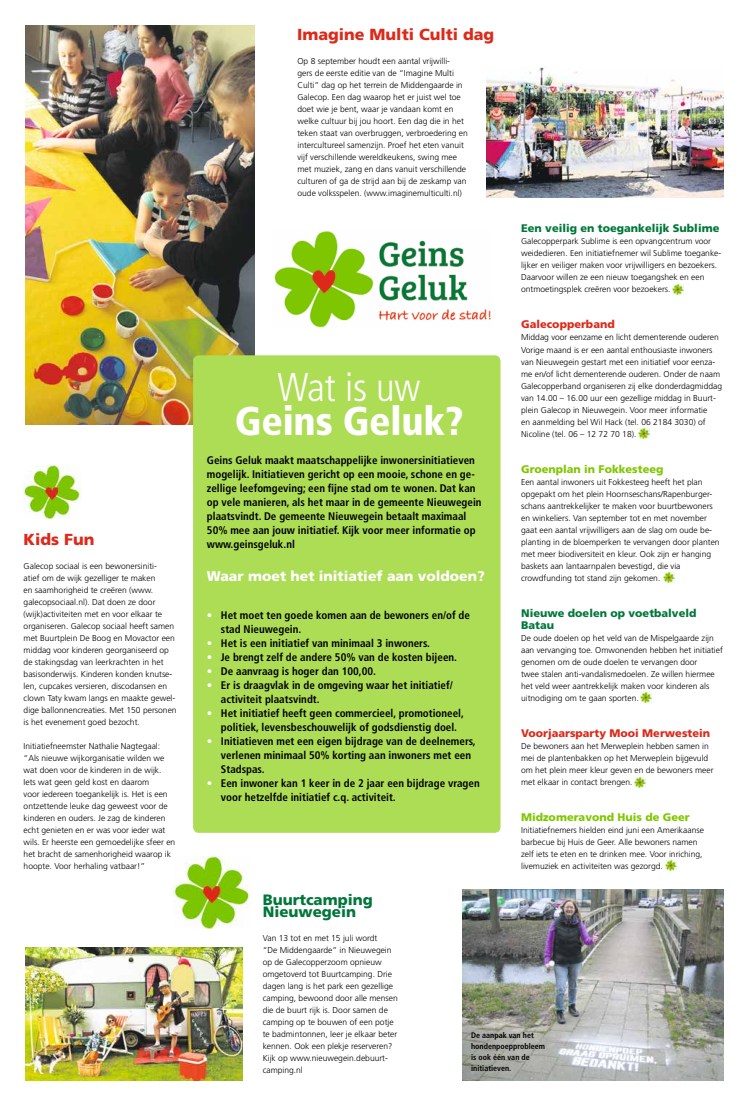
<style>
.page{position:relative;width:749px;height:1106px;background:#fff}
.page>*{position:absolute;margin:0;border:0;box-sizing:border-box;transform-origin:0 0}
.t1{font:900 condensed 40px "Frutiger";letter-spacing:-.005em;color:#fff}
.t2{font:300 condensed 40px "Frutiger";letter-spacing:-.005em;color:#fff}
.t3{font:900 16px "Frutiger";color:#dc291a}
.t4{font:900 15px/12px "Frutiger";color:#00773a}
.t5{font:900 14px "Frutiger";color:#fff}
.t6{font:700 condensed 11px/14px "Frutiger";color:#000}
.t7{font:900 11px/12px "Frutiger";color:#00773a}
.t8{font:900 11px "Frutiger";color:#80c700}
.t9{font:900 11px "Frutiger";color:#dc291a}
.t10{font:300 8.5px/12px "Frutiger";color:#000}
.t11{font:700 condensed 8px/11px "Frutiger";color:#000}
.s1{color:#fff}
</style>
<div class="page">
<img style="left:26px;top:947px;width:216px;height:133px">
<img style="left:26px;top:25px;width:229px;height:399px">
<div style="left:193px;top:355px;width:307px;height:477px;background:#addc55;border-radius:6px"></div>
<img style="left:274px;top:231px;width:217px;height:96px">
<img style="left:24px;top:465px;width:58px;height:53px">
<img style="left:486px;top:67px;width:237px;height:130px">
<img style="left:463px;top:889px;width:260px;height:191px">
<img style="left:174px;top:856px;width:78px;height:72px">
<svg style="left:665px;top:860px;width:11px;height:10px"></svg>
<svg style="left:634px;top:777px;width:11px;height:10px"></svg>
<svg style="left:640px;top:692px;width:11px;height:10px"></svg>
<svg style="left:663px;top:573px;width:11px;height:10px"></svg>
<svg style="left:638px;top:428px;width:11px;height:10px"></svg>
<svg style="left:672px;top:284px;width:11px;height:10px"></svg>
<h2 class="t3" style="left:24px;top:529px;width:72px">Kids Fun</h2>
<p class="t10" style="left:24px;top:559px;width:154px">Galecop sociaal is een bewonersiniti-<br>atief om de wijk gezelliger te maken<br>en saamhorigheid te creëren (www. galecopsociaal.nl). Dat doen ze door (wijk)activiteiten met en voor elkaar te organiseren. Galecop sociaal heeft samen met Buurtplein De Boog en Movactor een middag voor kinderen georganiseerd op de stakingsdag van leerkrachten in het basisonderwijs. Kinderen konden knutse&shy;len, cupcakes versieren, discodansen en clown Taty kwam langs en maakte gewel&shy;dige ballonnencreaties. Met 150 personen is het evenement goed bezocht.</p>
<p class="t10" style="left:24px;top:739px;width:153px">Initiatiefneemster Nathalie Nagtegaal: “Als nieuwe wijkorganisatie wilden we wat doen voor de kinderen in de wijk.<br>Iets wat geen geld kost en daarom<br>voor iedereen toegankelijk is. Het is een ontzettende leuke dag geweest voor de kinderen en ouders. Je zag de kinderen echt genieten en er was voor ieder wat wils. Er heerste een gemoedelijke sfeer en het bracht de samenhorigheid waarop ik hoopte. Voor herhaling vatbaar!”</p>
<h2 class="t3" style="left:297px;top:25px;width:199px">Imagine Multi Culti dag</h2>
<p class="t10" style="left:297px;top:55px;width:172px">Op 8 september houdt een aantal vrijwilli-<br>gers de eerste editie van de “Imagine Multi Culti” dag op het terrein de Middengaarde in Galecop. Een dag waarop het er juist wel toe doet wie je bent, waar je vandaan komt en welke cultuur bij jou hoort. Een dag die in het teken staat van overbruggen, verbroedering en intercultureel samenzijn. Proef het eten vanuit vijf verschillende wereldkeukens, swing mee met muziek, zang en dans vanuit verschillende culturen of ga de strijd aan bij de zeskamp van oude volksspelen. (www.imaginemulticulti.nl)</p>
<h1 class="t2" style="left:277px;top:364px;width:144px">Wat is uw</h1>
<h1 class="t1" style="left:235px;top:397px;width:230px">Geins Geluk?</h1>
<p class="t6" style="left:207px;top:453px;width:276px">Geins Geluk maakt maatschappelijke inwonersinitiatieven mogelijk. Initiatieven gericht op een mooie, schone en ge&shy;zellige leefomgeving; een fijne stad om te wonen. Dat kan op vele manieren, als het maar in de gemeente Nieuwegein plaatsvindt. De gemeente Nieuwegein betaalt maximaal 50% mee aan jouw initiatief. Kijk voor meer informatie op www.geinsgeluk.nl</p>
<h3 class="t5" style="left:207px;top:567px;width:279px">Waar moet het initiatief aan voldoen?</h3>
<p class="t6" style="left:221px;top:608px;width:250px;text-indent:-14px"><span class="s1">•</span> Het moet ten goede komen aan de bewoners en/of de stad Nieuwegein.</p>
<p class="t6" style="left:207px;top:636px;width:224px"><span class="s1">•</span> Het is een initiatief van minimaal 3 inwoners.</p>
<p class="t6" style="left:207px;top:650px;width:251px"><span class="s1">•</span> Je brengt zelf de andere 50% van de kosten bijeen.</p>
<p class="t6" style="left:207px;top:664px;width:171px"><span class="s1">•</span> De aanvraag is hoger dan 100,00.</p>
<p class="t6" style="left:221px;top:678px;width:233px;text-indent:-14px"><span class="s1">•</span> Er is draagvlak in de omgeving waar het initiatief/ activiteit plaatsvindt.</p>
<p class="t6" style="left:221px;top:706px;width:244px;text-indent:-14px"><span class="s1">•</span> Het initiatief heeft geen commercieel, promotioneel, politiek, levensbeschouwelijk of godsdienstig doel.</p>
<p class="t6" style="left:221px;top:734px;width:256px;text-indent:-14px"><span class="s1">•</span> Initiatieven met een eigen bijdrage van de deelnemers, verlenen minimaal 50% korting aan inwoners met een<br>Stadspas.</p>
<p class="t6" style="left:221px;top:776px;width:260px;text-indent:-14px"><span class="s1">•</span> Een inwoner kan 1 keer in de 2 jaar een bijdrage vragen voor hetzelfde initiatief c.q. activiteit.</p>
<p class="t7" style="left:521px;top:222px;width:200px">Een veilig en toegankelijk Sublime</p>
<p class="t10" style="left:521px;top:235px;width:202px">Galecopperpark Sublime is een opvangcentrum voor weidedieren. Een initiatiefnemer wil Sublime toeganke&shy;lijker en veiliger maken voor vrijwilligers en bezoekers.<br>Daarvoor willen ze een nieuw toegangshek en een ontmoetingsplek creëren voor bezoekers.</p>
<p class="t9" style="left:521px;top:318px;width:95px">Galecopperband</p>
<p class="t10" style="left:521px;top:331px;width:202px">Middag voor eenzame en licht dementerende ouderen Vorige maand is er een aantal enthousiaste inwoners van Nieuwegein gestart met een initiatief voor eenza&shy;me en/of licht dementerende ouderen. Onder de naam Galecopperband organiseren zij elke donderdagmiddag van 14.00 – 16.00 uur een gezellige middag in Buurt&shy;plein Galecop in Nieuwegein. Voor meer informatie<br>en aanmelding bel Wil Hack (tel. 06 2184 3030) of Nicoline (tel. 06 – 12 72 70 18).</p>
<p class="t8" style="left:521px;top:462px;width:144px">Groenplan in Fokkesteeg</p>
<p class="t10" style="left:521px;top:475px;width:200px">Een aantal inwoners uit Fokkesteeg heeft het plan opgepakt om het plein Hoornseschans/Rapenburger&shy;schans aantrekkelijker te maken voor buurtbewoners en winkeliers. Van september tot en met november gaat een aantal vrijwilligers aan de slag om oude be&shy;planting in de bloemperken te vervangen door planten met meer biodiversiteit en kleur. Ook zijn er hanging baskets aan lantaarnpalen bevestigd, die via crowdfunding tot stand zijn gekomen.</p>
<p class="t7" style="left:521px;top:606px;width:177px">Nieuwe doelen op voetbalveld<br>Batau</p>
<p class="t10" style="left:521px;top:631px;width:203px">De oude doelen op het veld van de Mispelgaarde zijn aan vervanging toe. Omwonenden hebben het initiatief genomen om de oude doelen te vervangen door<br>twee stalen anti-vandalismedoelen. Ze willen hiermee het veld weer aantrekkelijk maken voor kinderen als uitnodiging om te gaan sporten.</p>
<p class="t9" style="left:521px;top:726px;width:190px">Voorjaarsparty Mooi Merwestein</p>
<p class="t10" style="left:521px;top:739px;width:194px">De bewoners aan het Merweplein hebben samen in mei de plantenbakken op het Merweplein bijgevuld om het plein meer kleur geven en de bewoners meer met elkaar in contact brengen.</p>
<p class="t8" style="left:521px;top:810px;width:170px">Midzomeravond Huis de Geer</p>
<p class="t10" style="left:521px;top:823px;width:184px">Initiatiefnemers hielden eind juni een Amerikaanse barbecue bij Huis de Geer. Alle bewoners namen zelf iets te eten en te drinken mee. Voor inriching, livemuziek en activiteiten was gezorgd.</p>
<h3 class="t4" style="left:262px;top:893px;width:112px">Buurtcamping<br>Nieuwegein</h3>
<p class="t10" style="left:262px;top:931px;width:137px">Van 13 tot en met 15 juli wordt<br>“De Middengaarde” in Nieuwegein op de Galecopperzoom opnieuw omgetoverd tot Buurtcamping. Drie dagen lang is het park een gezellige camping, bewoond door alle mensen die de buurt rijk is. Door samen de camping op te bouwen of een potje te badmintonnen, leer je elkaar beter kennen. Ook een plekje reserveren?<br>Kijk op www.nieuwegein.debuurt&shy;camping.nl</p>
<p class="t11" style="left:471px;top:1029px;width:75px">De aanpak van het hondenpoepprobleem is ook één van de initiatieven.</p>
</div>
